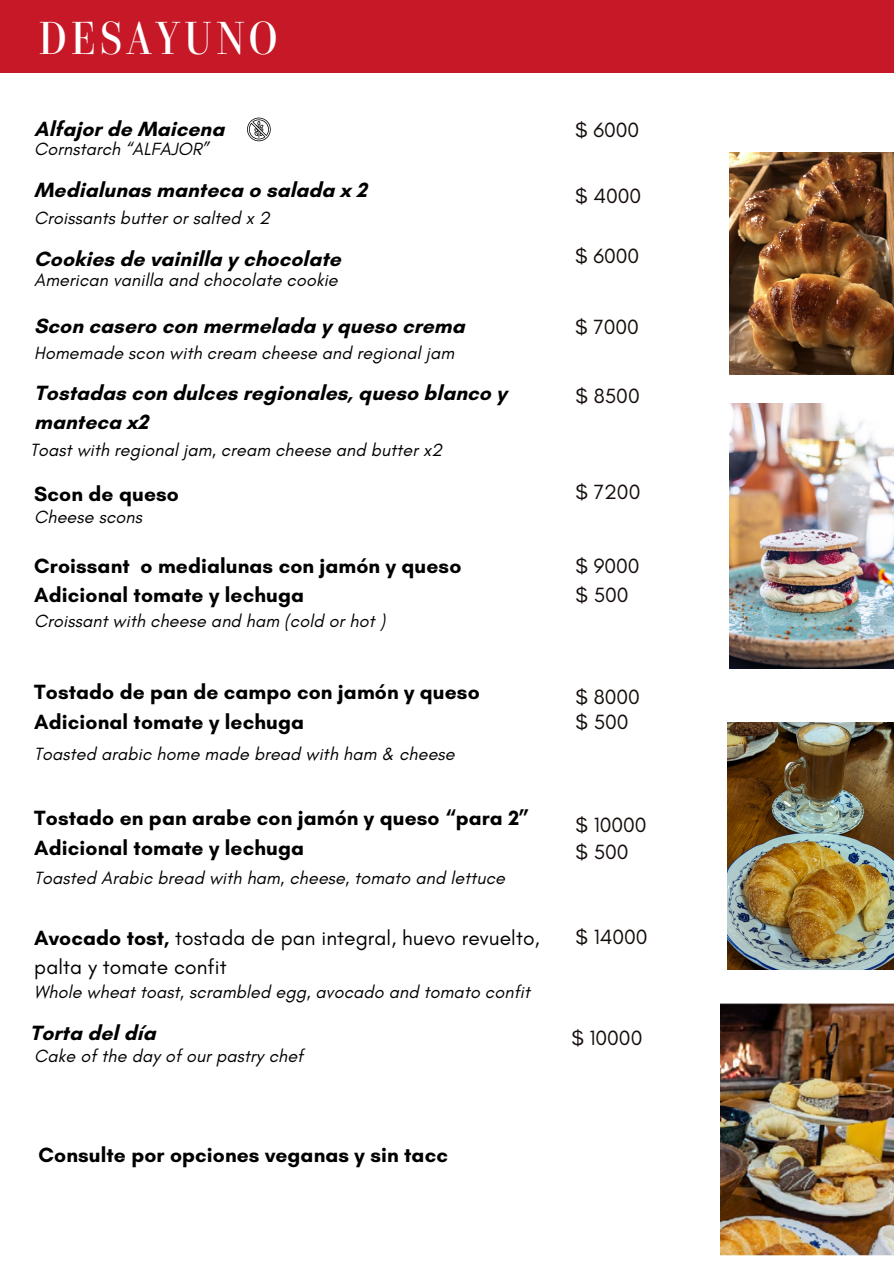
<style>
.page{position:relative;width:894px;height:1264px;background:#fff}
.page>*{position:absolute;margin:0;border:0;box-sizing:border-box;transform-origin:0 0}
.t1{font:44.55px "Parmigiano Headline HL";letter-spacing:.085em;color:#fff}
.t2{font:700 21px/29.2px "Glacial Indifference";letter-spacing:.005em;color:#000}
.t3{font:21px "Glacial Indifference";color:#150e0c}
.t4{font:21px/29.2px "Glacial Indifference";letter-spacing:.005em;color:#000}
.t5{font:italic 18px "Glacial Indifference";letter-spacing:.005em;color:#000}
.s1{font-weight:700}
</style>
<div class="page">
<img style="left:729px;top:152px;width:164px;height:222px">
<img style="left:727px;top:722px;width:166px;height:247px">
<img style="left:720px;top:1003px;width:173px;height:252px">
<img style="left:729px;top:403px;width:164px;height:265px">
<svg style="left:247px;top:118px;width:23px;height:23px"></svg>
<div style="left:0;top:0;width:893px;height:72px;background:#c71827"></div>
<h3 class="t1" style="left:38px;top:10px;width:241px">DESAYUNO</h3>
<h1 class="t2" style="left:34px;top:114px;width:191px">Alfajor de Maicena</h1>
<h2 class="t5" style="left:34px;top:138px;width:176px">Cornstarch “ALFAJOR”</h2>
<p class="t3" style="left:575px;top:117px;width:66px">$ 6000</p>
<h3 class="t2" style="left:34px;top:175px;width:334px">Medialunas manteca o salada x 2</h3>
<h2 class="t5" style="left:34px;top:207px;width:237px">Croissants butter or salted x 2</h2>
<p class="t3" style="left:575px;top:183px;width:68px">$ 4000</p>
<h2 class="t2" style="left:34px;top:244px;width:308px">Cookies de vainilla y chocolate</h2>
<h3 class="t5" style="left:34px;top:269px;width:305px">American vanilla and chocolate cookie</h3>
<p class="t3" style="left:575px;top:243px;width:66px">$ 6000</p>
<h2 class="t2" style="left:34px;top:311px;width:432px">Scon casero con mermelada y queso crema</h2>
<h3 class="t5" style="left:34px;top:342px;width:421px">Homemade scon with cream cheese and regional jam</h3>
<p class="t3" style="left:575px;top:313px;width:65px">$ 7000</p>
<p class="t2" style="left:34px;top:378px;width:474px">Tostadas con dulces regionales, queso blanco y manteca x2</p>
<h3 class="t3" style="left:575px;top:382px;width:66px">$ 8500</h3>
<h3 class="t5" style="left:30px;top:439px;width:413px">Toast with regional jam, cream cheese and butter x2</h3>
<h2 class="t2" style="left:34px;top:479px;width:146px">Scon de queso</h2>
<h3 class="t5" style="left:34px;top:506px;width:109px">Cheese scons</h3>
<h3 class="t2" style="left:34px;top:551px;width:428px">Croissant o medialunas con jamón y queso<br>Adicional tomate y lechuga</h3>
<p class="t5" style="left:34px;top:609px;width:352px">Croissant with cheese and ham (cold or hot )</p>
<p class="t2" style="left:34px;top:677px;width:447px">Tostado de pan de campo con jamón y queso<br>Adicional tomate y lechuga</p>
<h3 class="t5" style="left:34px;top:742px;width:422px">Toasted arabic home made bread with ham &amp; cheese</h3>
<h3 class="t2" style="left:34px;top:803px;width:497px">Tostado en pan arabe con jamón y queso “para 2”<br>Adicional tomate y lechuga</h3>
<h2 class="t5" style="left:34px;top:866px;width:472px">Toasted Arabic bread with ham, cheese, tomato and lettuce</h2>
<h2 class="t4" style="left:34px;top:922px;width:506px"><span class="s1">Avocado tost,</span> tostada de pan integral, huevo revuelto, palta y tomate confit</h2>
<p class="t5" style="left:34px;top:981px;width:497px">Whole wheat toast, scrambled egg, avocado and tomato confit</p>
<h2 class="t2" style="left:30px;top:1018px;width:127px">Torta del día</h2>
<h3 class="t5" style="left:34px;top:1044px;width:270px">Cake of the day of our pastry chef</h3>
<p class="t2" style="left:38px;top:1139px;width:411px">Consulte por opciones veganas y sin tacc</p>
<h3 class="t3" style="left:575px;top:479px;width:66px">$ 7200</h3>
<p class="t3" style="left:575px;top:552px;width:66px">$ 9000</p>
<p class="t3" style="left:575px;top:581px;width:55px">$ 500</p>
<h2 class="t3" style="left:575px;top:684px;width:66px">$ 8000</h2>
<h2 class="t3" style="left:575px;top:709px;width:55px">$ 500</h2>
<h3 class="t3" style="left:575px;top:811px;width:73px">$ 10000</h3>
<h3 class="t3" style="left:575px;top:839px;width:55px">$ 500</h3>
<h3 class="t3" style="left:575px;top:924px;width:74px">$ 14000</h3>
<p class="t3" style="left:571px;top:1024px;width:73px">$ 10000</p>
</div>
